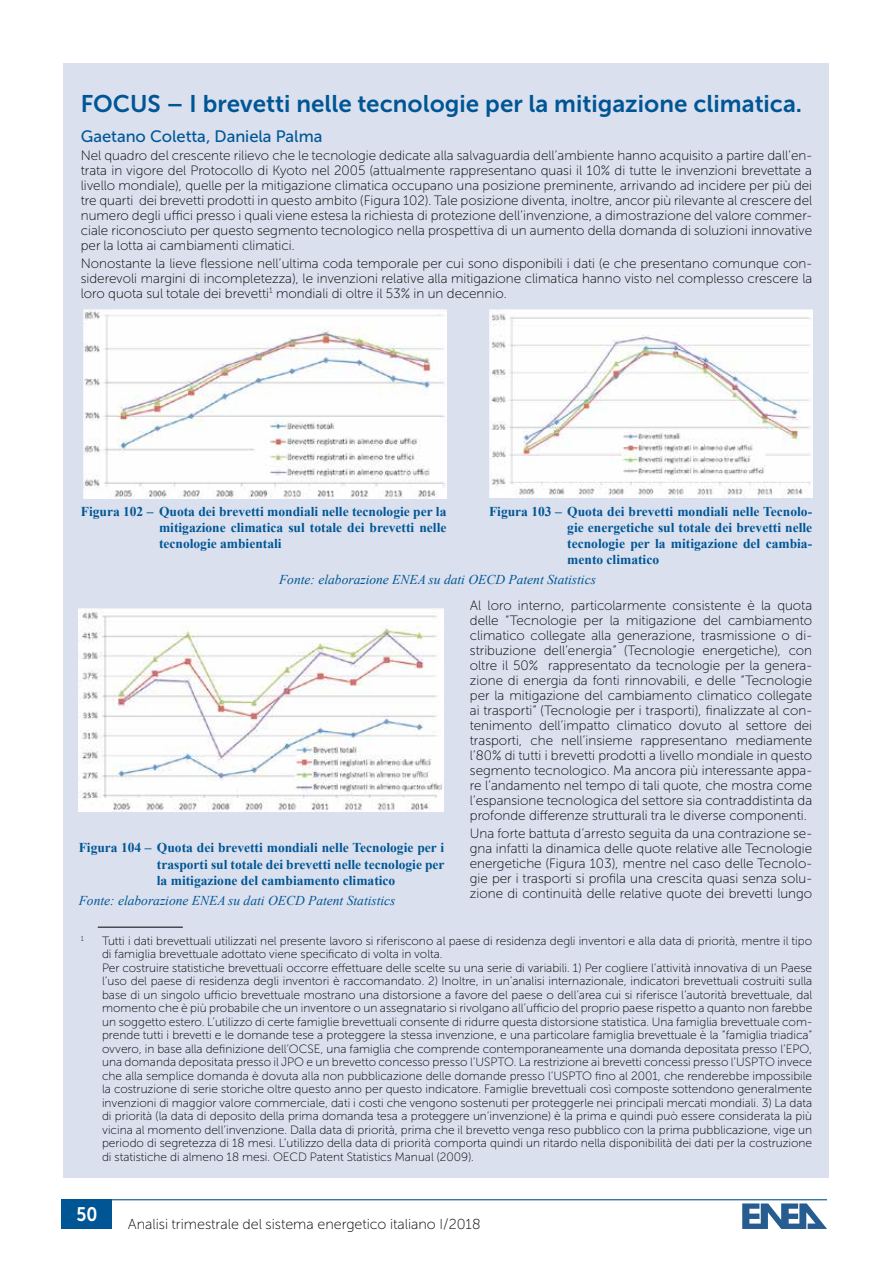
<style>
.page{position:relative;width:893px;height:1263px;background:#fff}
.page>*{position:absolute;margin:0;border:0;box-sizing:border-box;transform-origin:0 0}
.t1{font:24px "Museo Sans Cyrl 700";color:#005695}
.t2{font:19.5px "Museo Sans Cyrl 700";color:#fff;scale:.9 1}
.t3{font:16.5px "Museo Sans Cyrl 500";color:#005695}
.t4{font:14.4px "Museo Sans Cyrl 100";color:#000}
.t5{font:13.5px/15px "Museo Sans Cyrl 100";color:#000;text-align:justify}
.t6{font:700 13.5px/16.2px "Times New Roman";color:#005695;text-align:justify}
.t7{font:italic 13.5px "Times New Roman";color:#005695}
.t8{font:12px/13.5px "Museo Sans Cyrl 100";color:#000}
.t9{font:7.05px "Museo Sans Cyrl 100";color:#000}
</style>
<div class="page">
<div style="left:62px;top:1199px;width:50px;height:30px;background:#005695"></div>
<hr style="left:62px;top:1199px;width:765px;height:1px;background:#005695">
<svg style="left:742px;top:1203px;width:85px;height:26px"></svg>
<div style="left:64px;top:64px;width:765px;height:1114px;background:#dae0ee"></div>
<hr style="left:98px;top:927px;width:85px;height:1px;background:#000">
<img style="left:84px;top:309px;width:362px;height:189px">
<img style="left:489px;top:309px;width:323px;height:189px">
<img style="left:79px;top:608px;width:364px;height:204px">
<h1 class="t1" style="left:81px;top:90px;width:723px">FOCUS – I brevetti nelle tecnologie per la mitigazione climatica.</h1>
<p class="t3" style="left:81px;top:127px;width:243px">Gaetano Coletta, Daniela Palma</p>
<p class="t5" style="left:81px;top:148px;width:733px">Nel quadro del crescente rilievo che le tecnologie dedicate alla salvaguardia dell’ambiente hanno acquisito a partire dall’en&shy;trata in vigore del Protocollo di Kyoto nel 2005 (attualmente rappresentano quasi il 10% di tutte le invenzioni brevettate a livello mondiale), quelle per la mitigazione climatica occupano una posizione preminente, arrivando ad incidere per più dei tre quarti dei brevetti prodotti in questo ambito (Figura 102). Tale posizione diventa, inoltre, ancor più rilevante al crescere del numero degli uffici presso i quali viene estesa la richiesta di protezione dell’invenzione, a dimostrazione del valore commer&shy;ciale riconosciuto per questo segmento tecnologico nella prospettiva di un aumento della domanda di soluzioni innovative per la lotta ai cambiamenti climatici.</p>
<p class="t5" style="left:81px;top:256px;width:733px">Nonostante la lieve flessione nell’ultima coda temporale per cui sono disponibili i dati (e che presentano comunque con&shy;siderevoli margini di incompletezza), le invenzioni relative alla mitigazione climatica hanno visto nel complesso crescere la loro quota sul totale dei brevetti<sup>1</sup> mondiali di oltre il 53% in un decennio.</p>
<p class="t6" style="left:159px;top:503px;width:289px;text-indent:-78px">Figura 102 – Quota dei brevetti mondiali nelle tecnologie per la mitigazione climatica sul totale dei brevetti nelle tecnologie ambientali</p>
<p class="t6" style="left:567px;top:503px;width:246px;text-indent:-78px">Figura 103 – Quota dei brevetti mondiali nelle Tecnolo&shy;gie energetiche sul totale dei brevetti nelle tecnologie per la mitigazione del cambia&shy;mento climatico</p>
<p class="t7" style="left:279px;top:570px;width:318px">Fonte: elaborazione ENEA su dati OECD Patent Statistics</p>
<p class="t5" style="left:470px;top:598px;width:344px">Al loro interno, particolarmente consistente è la quota delle “Tecnologie per la mitigazione del cambiamento climatico collegate alla generazione, trasmissione o di&shy;stribuzione dell’energia” (Tecnologie energetiche), con oltre il 50% rappresentato da tecnologie per la genera&shy;zione di energia da fonti rinnovabili, e delle “Tecnologie per la mitigazione del cambiamento climatico collegate ai trasporti” (Tecnologie per i trasporti), finalizzate al con&shy;tenimento dell’impatto climatico dovuto al settore dei trasporti, che nell’insieme rappresentano mediamente l’80% di tutti i brevetti prodotti a livello mondiale in questo segmento tecnologico. Ma ancora più interessante appa&shy;re l’andamento nel tempo di tali quote, che mostra come l’espansione tecnologica del settore sia contraddistinta da profonde differenze strutturali tra le diverse componenti.</p>
<p class="t5" style="left:470px;top:826px;width:344px">Una forte battuta d’arresto seguita da una contrazione se&shy;gna infatti la dinamica delle quote relative alle Tecnologie energetiche (Figura 103), mentre nel caso delle Tecnolo&shy;gie per i trasporti si profila una crescita quasi senza solu&shy;zione di continuità delle relative quote dei brevetti lungo</p>
<p class="t6" style="left:157px;top:839px;width:289px;text-indent:-78px">Figura 104 – Quota dei brevetti mondiali nelle Tecnologie per i trasporti sul totale dei brevetti nelle tecnologie per la mitigazione del cambiamento climatico</p>
<p class="t7" style="left:79px;top:891px;width:318px">Fonte: elaborazione ENEA su dati OECD Patent Statistics</p>
<p class="t9" style="left:81px;top:935px;width:5px">1</p>
<p class="t8" style="left:102px;top:934px;width:712px">Tutti i dati brevettuali utilizzati nel presente lavoro si riferiscono al paese di residenza degli inventori e alla data di priorità, mentre il tipo di famiglia brevettuale adottato viene specificato di volta in volta.<br>Per costruire statistiche brevettuali occorre effettuare delle scelte su una serie di variabili. 1) Per cogliere l’attività innovativa di un Paese l’uso del paese di residenza degli inventori è raccomandato. 2) Inoltre, in un’analisi internazionale, indicatori brevettuali costruiti sulla base di un singolo ufficio brevettuale mostrano una distorsione a favore del paese o dell’area cui si riferisce l’autorità brevettuale, dal momento che è più probabile che un inventore o un assegnatario si rivolgano all’ufficio del proprio paese rispetto a quanto non farebbe un soggetto estero. L’utilizzo di certe famiglie brevettuali consente di ridurre questa distorsione statistica. Una famiglia brevettuale com&shy;prende tutti i brevetti e le domande tese a proteggere la stessa invenzione, e una particolare famiglia brevettuale è la “famiglia triadica” ovvero, in base alla definizione dell’OCSE, una famiglia che comprende contemporaneamente una domanda depositata presso l’EPO, una domanda depositata presso il JPO e un brevetto concesso presso l’USPTO. La restrizione ai brevetti concessi presso l’USPTO invece che alla semplice domanda è dovuta alla non pubblicazione delle domande presso l’USPTO fino al 2001, che renderebbe impossibile la costruzione di serie storiche oltre questo anno per questo indicatore. Famiglie brevettuali così composte sottendono generalmente invenzioni di maggior valore commerciale, dati i costi che vengono sostenuti per proteggerle nei principali mercati mondiali. 3) La data di priorità (la data di deposito della prima domanda tesa a proteggere un’invenzione) è la prima e quindi può essere considerata la più vicina al momento dell’invenzione. Dalla data di priorità, prima che il brevetto venga reso pubblico con la prima pubblicazione, vige un periodo di segretezza di 18 mesi. L’utilizzo della data di priorità comporta quindi un ritardo nella disponibilità dei dati per la costruzione di statistiche di almeno 18 mesi. OECD Patent Statistics Manual (2009).</p>
<h2 class="t2" style="left:76px;top:1204px;width:25px">50</h2>
<p class="t4" style="left:128px;top:1216px;width:354px">Analisi trimestrale del sistema energetico italiano I/2018</p>
</div>
